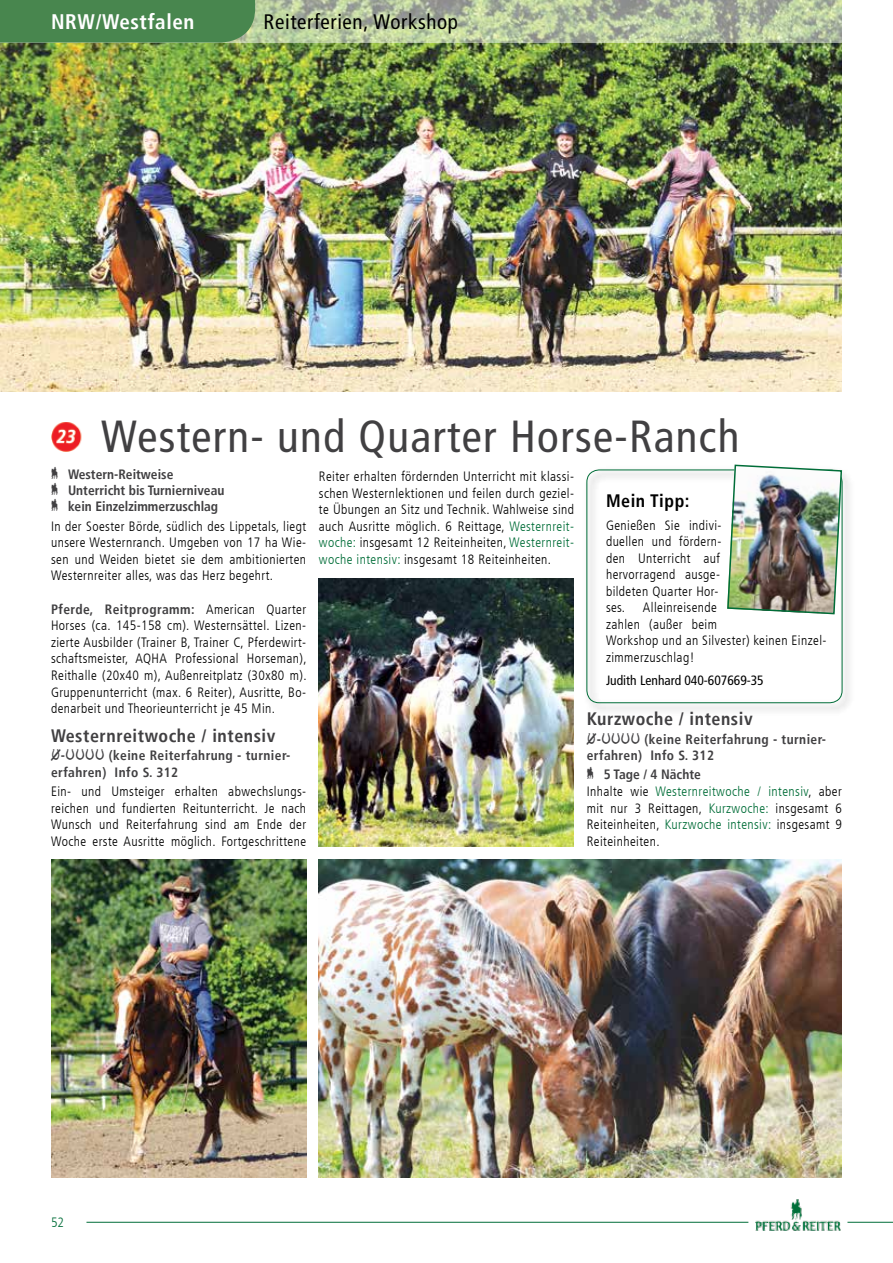
<style>
.page{position:relative;width:893px;height:1263px;background:#fff}
.page>*{position:absolute;margin:0;border:0;box-sizing:border-box;transform-origin:0 0}
.t1{font:condensed 45px "Frutiger LT";letter-spacing:.03em;color:#414042}
.t2{font:condensed 21px "Frutiger LT";letter-spacing:.03em;color:#000}
.t3{font:700 condensed 21px "Frutiger LT";letter-spacing:.03em;color:#fff}
.t4{font:700 condensed 18px "Frutiger LT";letter-spacing:.03em;color:#414042}
.t5{font:700 condensed 18px "Frutiger LT";letter-spacing:.03em;color:#000}
.t6{font:300 condensed 13.5px/16.6px "Frutiger LT";letter-spacing:.03em;color:#000;text-align:justify}
.t7{font:700 condensed 13.5px/16.5px "Frutiger LT";letter-spacing:.03em;color:#414042}
.t8{font:700 condensed 13.5px/16.2px "Frutiger LT";color:#414042}
.t9{font:condensed 13.5px "Frutiger LT";color:#000}
.t10{font:300 condensed 13.5px "Frutiger LT";color:#006d38}
.s1{color:#006d38}
.s2{font-weight:700;color:#414042}
</style>
<div class="page">
<img style="left:51px;top:422px;width:31px;height:30px">
<div style="left:583px;top:466px;width:272px;height:250px;background:#000;opacity:.75"></div>
<div style="left:586px;top:470px;width:256px;height:233px;border:1px solid #006d38;border-radius:12px"></div>
<img style="left:726px;top:464px;width:117px;height:151px">
<img style="left:0;top:43px;width:842px;height:349px">
<img style="left:318px;top:578px;width:255px;height:268px">
<img style="left:51px;top:859px;width:255px;height:319px">
<img style="left:319px;top:859px;width:523px;height:319px">
<svg style="left:255px;top:0;width:587px;height:43px;background:#b3c19e"></svg>
<img style="left:755px;top:1199px;width:85px;height:32px">
<hr style="left:847px;top:1222px;width:46px;height:1px;background:#006d38">
<hr style="left:86px;top:1222px;width:662px;height:1px;background:#006d38">
<div style="left:0;top:0;width:255px;height:43px;background:#48864e"></div>
<h2 class="t3" style="left:51px;top:9px;width:145px">NRW/Westfalen</h2>
<h2 class="t2" style="left:264px;top:9px;width:196px">Reiterferien, Workshop</h2>
<h1 class="t1" style="left:101px;top:410px;width:640px">Western- und Quarter Horse-Ranch</h1>
<p class="t6" style="left:319px;top:468px;width:257px">Reiter erhalten fördernden Unterricht mit klassi&shy;schen Westernlektionen und feilen durch geziel&shy;te Übungen an Sitz und Technik. Wahlweise sind auch Ausritte möglich. 6 Reittage, <span class="s1">Westernreit&shy;woche:</span> insgesamt 12 Reiteinheiten, <span class="s1">Westernreit&shy;woche intensiv:</span> insgesamt 18 Reiteinheiten.</p>
<p class="t8" style="left:51px;top:466px;width:175px">‡ Western-Reitweise<br>‡ Unterricht bis Turnierniveau ‡ kein Einzelzimmerzuschlag</p>
<p class="t6" style="left:51px;top:518px;width:257px">In der Soester Börde, südlich des Lippetals, liegt unsere Westernranch. Umgeben von 17 ha Wie&shy;sen und Weiden bietet sie dem ambitionierten Westernreiter alles, was das Herz begehrt.</p>
<p class="t6" style="left:51px;top:601px;width:257px"><span class="s2">Pferde, Reitprogramm:</span> American Quarter Horses (ca. 145-158 cm). Westernsättel. Lizen&shy;zierte Ausbilder (Trainer B, Trainer C, Pferdewirt&shy;schaftsmeister, AQHA Professional Horseman), Reithalle (20x40 m), Außenreitplatz (30x80 m).<br>Gruppenunterricht (max. 6 Reiter), Ausritte, Bo&shy;denarbeit und Theorieunterricht je 45 Min.</p>
<h3 class="t4" style="left:51px;top:725px;width:226px">Westernreitwoche / intensiv</h3>
<p class="t7" style="left:51px;top:747px;width:241px">…-†††† (keine Reiterfahrung - turnier&shy;erfahren) Info S. 312</p>
<p class="t6" style="left:51px;top:783px;width:257px">Ein- und Umsteiger erhalten abwechslungs&shy;reichen und fundierten Reitunterricht. Je nach Wunsch und Reiterfahrung sind am Ende der Woche erste Ausritte möglich. Fortgeschrittene</p>
<h3 class="t5" style="left:606px;top:490px;width:85px">Mein Tipp:</h3>
<p class="t6" style="left:606px;top:517px;width:117px;text-align:left">Genießen Sie indivi&shy;duellen und fördern&shy;den Unterricht auf hervorragend ausge&shy;bildeten Quarter Hor&shy;ses.</p>
<p class="t6" style="left:606px;top:599px;width:222px;text-align:left;text-indent:37px">Alleinreisende<br>zahlen (außer beim<br>Workshop und an Silvester) keinen Einzel&shy;zimmerzuschlag!</p>
<p class="t9" style="left:606px;top:672px;width:159px">Judith Lenhard 040-607669-35</p>
<h3 class="t4" style="left:587px;top:708px;width:167px">Kurzwoche / intensiv</h3>
<p class="t7" style="left:587px;top:731px;width:241px">…-†††† (keine Reiterfahrung - turnier&shy;erfahren) Info S. 312</p>
<p class="t6" style="left:587px;top:766px;width:257px;text-align:left"><span class="s2">‡ 5 Tage / 4 Nächte<br></span>Inhalte wie <span class="s1">Westernreitwoche / intensiv</span>, aber mit nur 3 Reittagen, <span class="s1">Kurzwoche:</span> insgesamt 6<br>Reiteinheiten, <span class="s1">Kurzwoche intensiv:</span> insgesamt 9<br>Reiteinheiten.</p>
<p class="t10" style="left:51px;top:1214px;width:14px">52</p>
</div>
